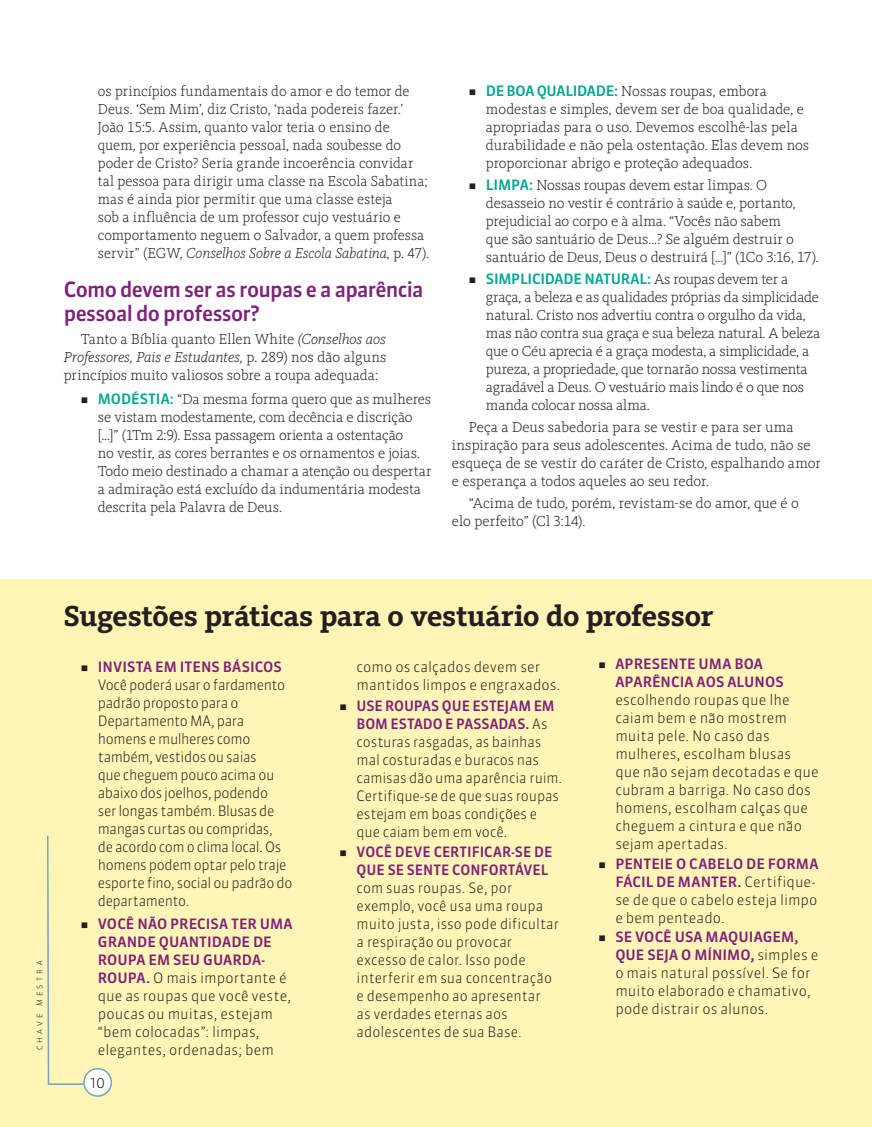
<style>
.page{position:relative;width:872px;height:1127px;background:#fff}
.page>*{position:absolute;margin:0;border:0;box-sizing:border-box;transform-origin:0 0}
.t1{font:700 30px "FF Kievit Slab";letter-spacing:-.01em;color:#231f20}
.Subtítulos{font:500 21px/24px "FF Sanuk";letter-spacing:-.03em;color:#7e217b}
.Listado{font:300 15px/18px "FF Kievit Slab";letter-spacing:-.005em;color:#231f20}
.t2{font:300 15px "FF Sanuk";color:#231f20}
.Listado-2{font:300 14.25px/18px "FF Sanuk";letter-spacing:-.005em;color:#231f20}
.Listado-3{font:300 14.25px/18px "FF Sanuk";letter-spacing:-.025em;color:#231f20}
.Listado-4{font:500 14.25px "FF Sanuk";letter-spacing:-.015em;color:#00a895}
.t3{font:300 7.5px "FF Sanuk";letter-spacing:.435em;color:#231f20}
.s1{font-style:italic}
.s2{font-family:"FF Sanuk";font-weight:500;font-size:14.25px;color:#00a895}
.s3{font-family:"FF Kievit Slab";font-weight:300;font-size:15px;color:#231f20}
.s4{font-weight:500;color:#7e217b}
</style>
<div class="page">
<div style="left:0;top:579px;width:872px;height:548px;background:#fff5b6"></div>
<div style="left:84px;top:1068px;width:27px;height:28px;background:#fff;border-radius:50%"></div>
<div style="left:83px;top:1068px;width:29px;height:29px;border:2px solid #73a3c6;border-radius:50%"></div>
<svg style="left:47px;top:835px;width:52px;height:250px"></svg>
<p class="Listado" style="left:98px;top:82px;width:333px">os princípios fundamentais do amor e do temor de Deus. ‘Sem Mim’, diz Cristo, ‘nada podereis fazer.’ João 15:5. Assim, quanto valor teria o ensino de quem, por experiência pessoal, nada soubesse do poder de Cristo? Seria grande incoerência convidar tal pessoa para dirigir uma classe na Escola Sabatina; mas é ainda pior permitir que uma classe esteja<br>sob a influência de um professor cujo vestuário e comportamento neguem o Salvador, a quem professa servir” (EGW, <span class="s1">Conselhos Sobre a Escola Sabatina,</span> p. 47).</p>
<p class="Subtítulos" style="left:64px;top:278px;width:361px">Como devem ser as roupas e a aparência pessoal do professor?</p>
<p class="Listado" style="left:64px;top:329px;width:324px;text-align:justify;text-indent:17px">Tanto a Bíblia quanto Ellen White <span class="s1">(Conselhos aos Professores, Pais e Estudantes,</span> p. 289) nos dão alguns princípios muito valiosos sobre a roupa adequada:</p>
<p class="Listado" style="left:98px;top:390px;width:335px"><span class="s2">MODÉSTIA:</span> “Da mesma forma quero que as mulheres se vistam modestamente, com decência e discrição [...]” (1Tm 2:9). Essa passagem orienta a ostentação<br>no vestir, as cores berrantes e os ornamentos e joias.<br>Todo meio destinado a chamar a atenção ou despertar a admiração está excluído da indumentária modesta descrita pela Palavra de Deus.</p>
<p class="Listado" style="left:486px;top:82px;width:325px"><span class="s2">DE BOA QUALIDADE:</span> Nossas roupas, embora modestas e simples, devem ser de boa qualidade, e apropriadas para o uso. Devemos escolhê-las pela durabilidade e não pela ostentação. Elas devem nos proporcionar abrigo e proteção adequados.</p>
<p class="Listado" style="left:486px;top:176px;width:334px"><span class="s2">LIMPA:</span> Nossas roupas devem estar limpas. O desasseio no vestir é contrário à saúde e, portanto, prejudicial ao corpo e à alma. “Vocês não sabem<br>que são santuário de Deus...? Se alguém destruir o santuário de Deus, Deus o destruirá [...]” (1Co 3:16, 17).</p>
<p class="Listado-4" style="left:486px;top:270px;width:304px">SIMPLICIDADE NATURAL: <span class="s3">As roupas devem ter a</span></p>
<p class="Listado" style="left:486px;top:288px;width:336px">graça, a beleza e as qualidades próprias da simplicidade natural. Cristo nos advertiu contra o orgulho da vida, mas não contra sua graça e sua beleza natural. A beleza que o Céu aprecia é a graça modesta, a simplicidade, a pureza, a propriedade, que tornarão nossa vestimenta agradável a Deus. O vestuário mais lindo é o que nos manda colocar nossa alma.</p>
<p class="Listado" style="left:452px;top:418px;width:370px;text-indent:17px">Peça a Deus sabedoria para se vestir e para ser uma inspiração para seus adolescentes. Acima de tudo, não se esqueça de se vestir do caráter de Cristo, espalhando amor e esperança a todos aqueles ao seu redor.</p>
<p class="Listado" style="left:452px;top:494px;width:348px;text-indent:17px">“Acima de tudo, porém, revistam-se do amor, que é o elo perfeito” (Cl 3:14).</p>
<p class="t3" style="left:35px;top:1050px;width:91px;rotate:-90deg">CHAVE MESTRA</p>
<p class="t1" style="left:64px;top:598px;width:651px">Sugestões práticas para o vestuário do professor</p>
<p class="Listado-3" style="left:98px;top:658px;width:196px"><span class="s4">INVISTA EM ITENS BÁSICOS<br></span>Você poderá usar o fardamento padrão proposto para o<br>Departamento MA, para homens e mulheres como também, vestidos ou saias<br>que cheguem pouco acima ou abaixo dos joelhos, podendo<br>ser longas também. Blusas de mangas curtas ou compridas,<br>de acordo com o clima local. Os homens podem optar pelo traje esporte fino, social ou padrão do departamento.</p>
<p class="Listado-2" style="left:98px;top:914px;width:196px"><span class="s4">VOCÊ NÃO PRECISA TER UMA<br>GRANDE QUANTIDADE DE<br>ROUPA EM SEU GUARDA-<br>ROUPA.</span> O mais importante é que as roupas que você veste, poucas ou muitas, estejam “bem colocadas”: limpas, elegantes, ordenadas; bem</p>
<p class="t2" style="left:90px;top:1073px;width:16px">10</p>
<p class="Listado-2" style="left:356px;top:658px;width:205px">como os calçados devem ser mantidos limpos e engraxados.</p>
<p class="Listado-2" style="left:356px;top:696px;width:207px"><span class="s4">USE ROUPAS QUE ESTEJAM EM<br>BOM ESTADO E PASSADAS.</span> As costuras rasgadas, as bainhas mal costuradas e buracos nas camisas dão uma aparência ruim.<br>Certifique-se de que suas roupas estejam em boas condições e que caiam bem em você.</p>
<p class="Listado-2" style="left:356px;top:842px;width:204px"><span class="s4">VOCÊ DEVE CERTIFICAR-SE DE<br>QUE SE SENTE CONFORTÁVEL </span>com suas roupas. Se, por exemplo, você usa uma roupa muito justa, isso pode dificultar a respiração ou provocar excesso de calor. Isso pode interferir em sua concentração e desempenho ao apresentar<br>as verdades eternas aos adolescentes de sua Base.</p>
<p class="Listado-2" style="left:615px;top:655px;width:205px"><span class="s4">APRESENTE UMA BOA<br>APARÊNCIA AOS ALUNOS </span>escolhendo roupas que lhe caiam bem e não mostrem muita pele. No caso das mulheres, escolham blusas que não sejam decotadas e que cubram a barriga. No caso dos homens, escolham calças que cheguem a cintura e que não sejam apertadas.</p>
<p class="Listado-2" style="left:615px;top:854px;width:205px"><span class="s4">PENTEIE O CABELO DE FORMA<br>FÁCIL DE MANTER.</span> Certifique&shy;se de que o cabelo esteja limpo e bem penteado.</p>
<p class="Listado-2" style="left:615px;top:928px;width:204px"><span class="s4">SE VOCÊ USA MAQUIAGEM,<br>QUE SEJA O MÍNIMO,</span> simples e o mais natural possível. Se for muito elaborado e chamativo, pode distrair os alunos.</p>
</div>
